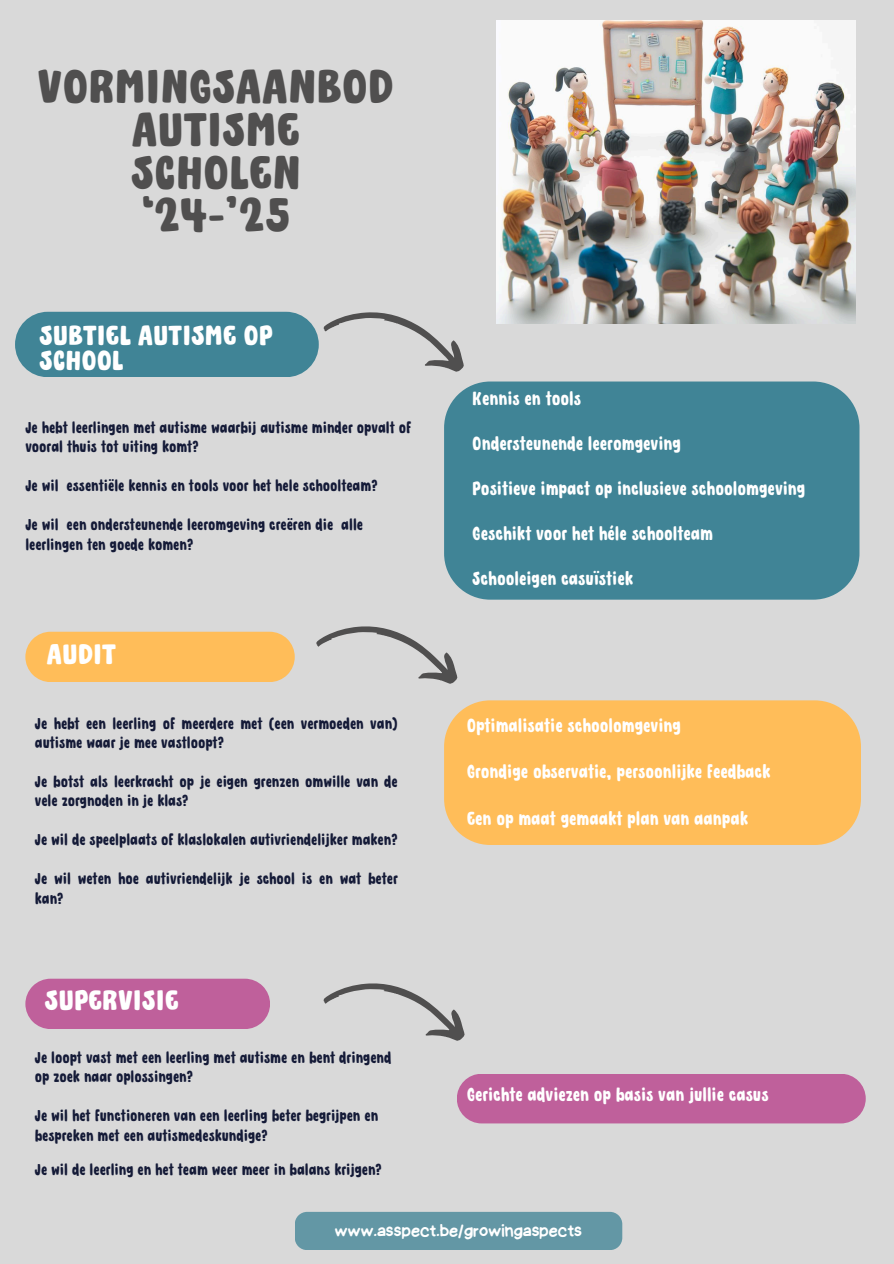
<style>
.page{position:relative;width:894px;height:1264px;background:#fff}
.page>*{position:absolute;margin:0;border:0;box-sizing:border-box;transform-origin:0 0}
.t1{font:700 47.1px/42.8px "DONGTAO";color:#504f4f;text-align:center}
.t2{font:700 28.05px "DONGTAO";color:#fff}
.t3{font:700 27.6px/24.8px "DONGTAO";color:#fff}
.t4{font:19.05px "DONGTAO";color:#fff}
.t5{font:18.9px "DONGTAO";color:#fff}
.t6{font:18.45px "Handyman";letter-spacing:.01em;color:#fff}
.t7{font:15.9px/19.5px "DONGTAO";color:#141a37}
</style>
<div class="page">
<div style="left:0;top:0;width:893px;height:1263px;background:#d9d9d9"></div>
<div style="left:444px;top:700px;width:416px;height:145px;background:#ffbd59"></div>
<div style="left:15px;top:312px;width:304px;height:65px;background:#408496;border-radius:33px"></div>
<div style="left:25px;top:631px;width:270px;height:51px;background:#ffbd59"></div>
<div style="left:25px;top:978px;width:245px;height:51px;background:#bf609b"></div>
<div style="left:444px;top:381px;width:415px;height:218px;background:#408496"></div>
<div style="left:295px;top:1211px;width:327px;height:39px;background:#6397a5"></div>
<img style="left:496px;top:20px;width:359px;height:303px">
<div style="left:456px;top:1073px;width:409px;height:50px;background:#bf609b;border-radius:25px"></div>
<svg style="left:323px;top:312px;width:141px;height:60px"></svg>
<svg style="left:316px;top:626px;width:142px;height:58px"></svg>
<svg style="left:323px;top:983px;width:142px;height:58px"></svg>
<h3 class="t1" style="left:38px;top:70px;width:358px">VORMINGSAANBOD<br>AUTISME<br>SCHOLEN<br>‘24-’25</h3>
<p class="t3" style="left:39px;top:326px;width:235px">SUBTIEL AUTISME OP<br>SCHOOL</p>
<h2 class="t7" style="left:25px;top:419px;width:387px">Je hebt leerlingen met autisme waarbij autisme minder opvalt of vooral thuis tot uiting komt?</h2>
<p class="t7" style="left:25px;top:477px;width:353px">Je wil essentiële kennis en tools voor het hele schoolteam?</p>
<p class="t7" style="left:25px;top:516px;width:339px">Je wil een ondersteunende leeromgeving creëren die alle leerlingen ten goede komen?</p>
<h2 class="t2" style="left:46px;top:642px;width:71px">AUDIT</h2>
<p class="t7" style="left:35px;top:715px;width:364px">Je hebt een leerling of meerdere met (een vermoeden van) autisme waar je mee vastloopt?</p>
<p class="t7" style="left:35px;top:773px;width:364px">Je botst als leerkracht op je eigen grenzen omwille van de vele zorgnoden in je klas?</p>
<p class="t7" style="left:35px;top:831px;width:364px">Je wil de speelplaats of klaslokalen autivriendelijker maken?</p>
<p class="t7" style="left:35px;top:870px;width:364px">Je wil weten hoe autivriendelijk je school is en wat beter kan?</p>
<h3 class="t2" style="left:44px;top:989px;width:136px">SUPERVISIE</h3>
<p class="t7" style="left:35px;top:1049px;width:358px">Je loopt vast met een leerling met autisme en bent dringend op zoek naar oplossingen?</p>
<p class="t7" style="left:35px;top:1107px;width:345px">Je wil het functioneren van een leerling beter begrijpen en bespreken met een autismedeskundige?</p>
<p class="t7" style="left:35px;top:1161px;width:348px">Je wil de leerling en het team weer meer in balans krijgen?</p>
<h3 class="t4" style="left:472px;top:390px;width:110px">Kennis en tools</h3>
<h3 class="t4" style="left:472px;top:435px;width:210px">Ondersteunende leeromgeving</h3>
<h3 class="t4" style="left:472px;top:480px;width:334px">Positieve impact op inclusieve schoolomgeving</h3>
<h3 class="t4" style="left:472px;top:525px;width:242px">Geschikt voor het héle schoolteam</h3>
<h3 class="t4" style="left:472px;top:570px;width:162px">Schooleigen casuïstiek</h3>
<p class="t5" style="left:466px;top:717px;width:216px">Optimalisatie schoolomgeving</p>
<h2 class="t5" style="left:466px;top:764px;width:305px">Grondige observatie, persoonlijke feedback</h2>
<p class="t5" style="left:466px;top:810px;width:283px">Een op maat gemaakt plan van aanpak</p>
<p class="t5" style="left:466px;top:1087px;width:303px">Gerichte adviezen op basis van jullie casus</p>
<h3 class="t6" style="left:335px;top:1221px;width:248px">www.asspect.be/growingaspects</h3>
</div>
